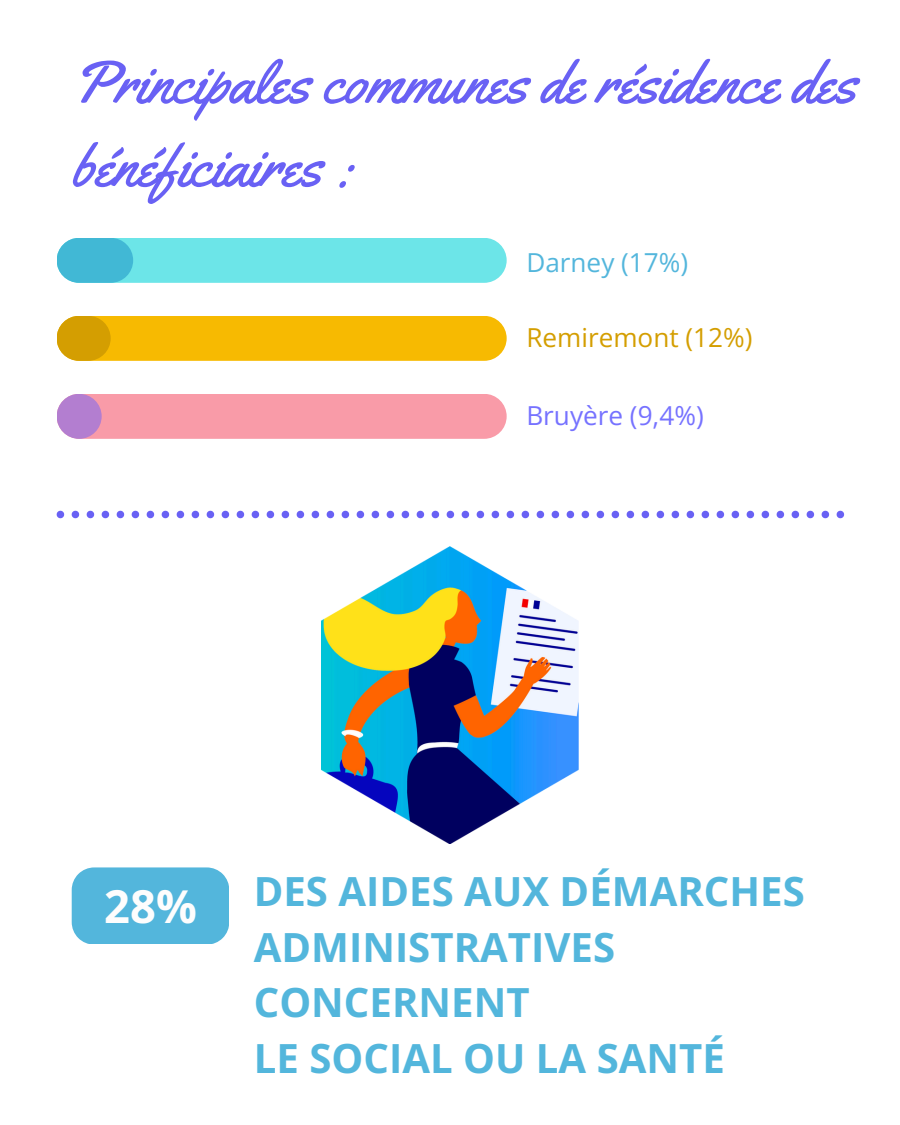
<style>
.page{position:relative;width:900px;height:1125px;background:#fff}
.page>*{position:absolute;margin:0;border:0;box-sizing:border-box;transform-origin:0 0}
.t1{font:60px/83.2px "Yellowtail";color:#6961f4}
.t2{font:700 45.3px "Open Sans";color:#fdfdfd}
.t3{font:700 40.2px/55.5px "Open Sans";color:#53b6dc}
.t4{font:26.2px "Open Sans";color:#d49e01}
.t5{font:26.2px "Open Sans";color:#7672ff}
.t6{font:26.2px "Open Sans";color:#53b6dc}
</style>
<div class="page">
<div style="left:57px;top:238px;width:450px;height:45px;background:#6ce5e8;border-radius:22px"></div>
<div style="left:57px;top:238px;width:76px;height:45px;background:#41b8d5;border-radius:22px"></div>
<div style="left:57px;top:316px;width:450px;height:45px;background:#f7ba01;border-radius:22px"></div>
<div style="left:57px;top:316px;width:54px;height:45px;background:#d49e01;border-radius:22px"></div>
<div style="left:57px;top:394px;width:450px;height:45px;background:#f99ba8;border-radius:22px"></div>
<div style="left:57px;top:394px;width:45px;height:45px;background:#b37ed0;border-radius:50%"></div>
<div style="left:72px;top:867px;width:157px;height:77px;background:#53b6dc"></div>
<svg style="left:57px;top:511px;width:787px;height:7px"></svg>
<img style="left:321px;top:547px;width:258px;height:297px">
<p class="t1" style="left:72px;top:41px;width:786px">Principales communes de résidence des bénéficiaires :</p>
<p class="t6" style="left:526px;top:244px;width:163px">Darney (17%)</p>
<p class="t4" style="left:526px;top:319px;width:228px">Remiremont (12%)</p>
<p class="t5" style="left:526px;top:397px;width:179px">Bruyère (9,4%)</p>
<h1 class="t2" style="left:104px;top:875px;width:94px">28%</h1>
<p class="t3" style="left:254px;top:863px;width:553px">DES AIDES AUX DÉMARCHES<br>ADMINISTRATIVES<br>CONCERNENT<br>LE SOCIAL OU LA SANTÉ</p>
</div>
